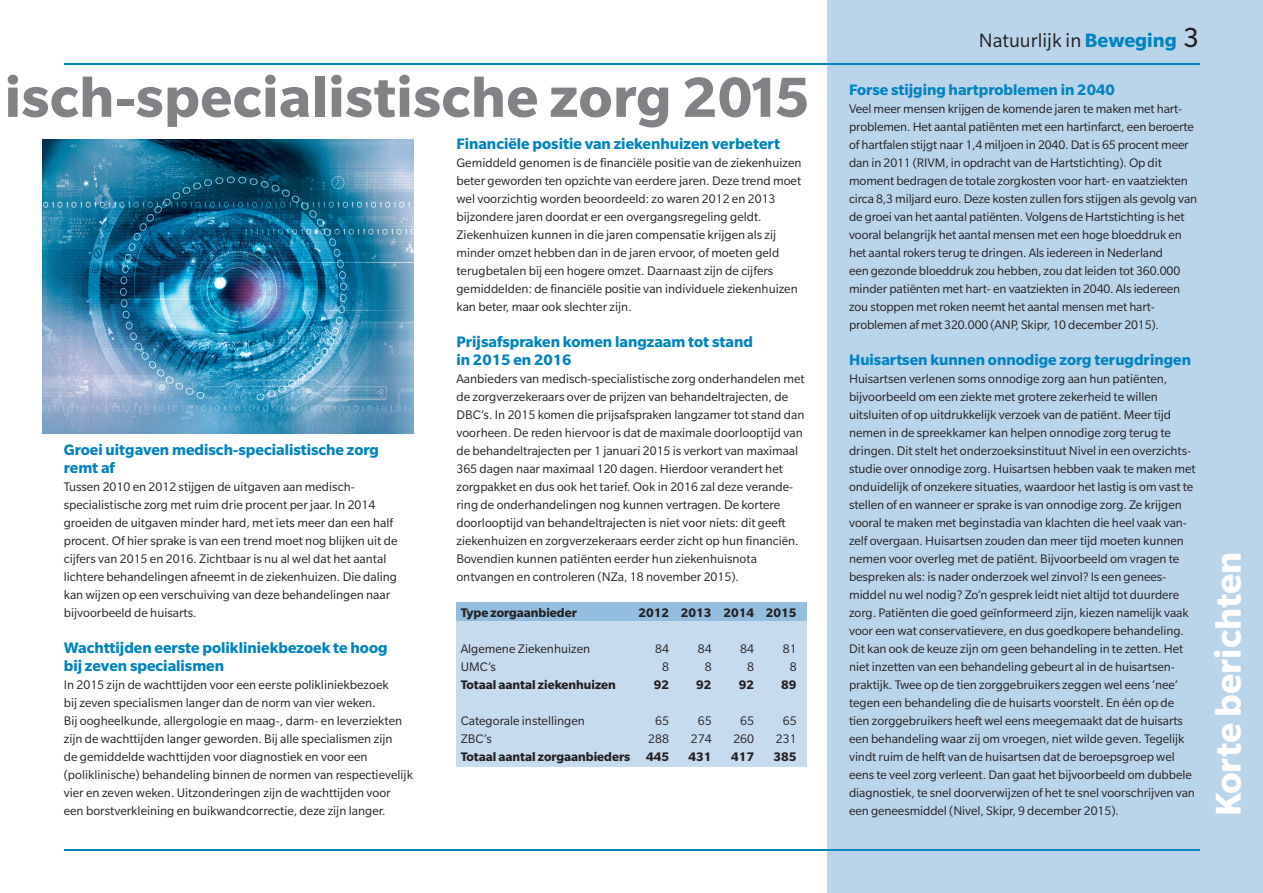
<style>
.page{position:relative;width:1263px;height:893px;background:#fff}
.page>*{position:absolute;margin:0;border:0;box-sizing:border-box;transform-origin:0 0}
.t1{font:700 61.5px "Slate Pro";letter-spacing:.01em;color:#808285}
.t2{font:700 39px "Slate Pro";color:#fff}
.t3{font:21px "Slate Pro";color:#231f20}
.t4{font:700 16.5px/18px "Slate Pro";color:#0083bf}
.t5{font:13.5px/18px "Slate Pro";letter-spacing:-.005em;color:#231f20}
.t6{font:700 13.5px "Slate Pro";color:#231f20}
.s1{font-weight:700;color:#0083bf}
.s2{font-size:30px}
</style>
<div class="page">
<div style="left:828px;top:0;width:435px;height:893px;background:#bad4ea"></div>
<div style="left:456px;top:603px;width:350px;height:164px;background:#c6dbee"></div>
<div style="left:456px;top:603px;width:350px;height:18px;background:#94bee0"></div>
<hr style="left:64px;top:849px;width:1135px;height:1px;background:#0083bf">
<hr style="left:64px;top:64px;width:1135px;height:1px;background:#0083bf">
<img style="left:43px;top:140px;width:371px;height:293px">
<h1 class="t1" style="left:5px;top:63px;width:806px">isch-specialistische zorg 2015</h1>
<p class="t4" style="left:456px;top:134px;width:325px">Financiële positie van ziekenhuizen verbetert</p>
<p class="t5" style="left:456px;top:153px;width:347px">Gemiddeld genomen is de financiële positie van de ziekenhuizen beter geworden ten opzichte van eerdere jaren. Deze trend moet wel voorzichtig worden beoordeeld: zo waren 2012 en 2013 bijzondere jaren doordat er een overgangsregeling geldt.<br>Ziekenhuizen kunnen in die jaren compensatie krijgen als zij minder omzet hebben dan in de jaren ervoor, of moeten geld terugbetalen bij een hogere omzet. Daarnaast zijn de cijfers gemiddelden: de financiële positie van individuele ziekenhuizen kan beter, maar ook slechter zijn.</p>
<p class="t4" style="left:456px;top:332px;width:298px">Prijsafspraken komen langzaam tot stand in 2015 en 2016</p>
<p class="t5" style="left:456px;top:369px;width:350px">Aanbieders van medisch-specialistische zorg onderhandelen met de zorgverzekeraars over de prijzen van behandeltrajecten, de DBC’s. In 2015 komen die prijsafspraken langzamer tot stand dan voorheen. De reden hiervoor is dat de maximale doorlooptijd van de behandeltrajecten per 1 januari 2015 is verkort van maximaal 365 dagen naar maximaal 120 dagen. Hierdoor verandert het zorgpakket en dus ook het tarief. Ook in 2016 zal deze verande&shy;ring de onderhandelingen nog kunnen vertragen. De kortere doorlooptijd van behandeltrajecten is niet voor niets: dit geeft ziekenhuizen en zorgverzekeraars eerder zicht op hun financiën.<br>Bovendien kunnen patiënten eerder hun ziekenhuisnota ontvangen en controleren (NZa, 18 november 2015).</p>
<p class="t6" style="left:461px;top:605px;width:118px">Type zorgaanbieder</p>
<p class="t6" style="left:638px;top:605px;width:160px">2012 2013 2014 2015</p>
<p class="t5" style="left:461px;top:639px;width:131px">Algemene Ziekenhuizen</p>
<p class="t5" style="left:655px;top:639px;width:15px">84</p>
<p class="t5" style="left:698px;top:639px;width:15px">84</p>
<p class="t5" style="left:740px;top:639px;width:15px">84</p>
<p class="t5" style="left:783px;top:639px;width:15px">81</p>
<p class="t5" style="left:461px;top:657px;width:37px">UMC’s</p>
<p class="t5" style="left:662px;top:657px;width:8px">8</p>
<p class="t5" style="left:705px;top:657px;width:8px">8</p>
<p class="t5" style="left:747px;top:657px;width:8px">8</p>
<p class="t5" style="left:790px;top:657px;width:8px">8</p>
<p class="t6" style="left:461px;top:677px;width:157px">Totaal aantal ziekenhuizen</p>
<p class="t6" style="left:654px;top:677px;width:17px">92</p>
<p class="t6" style="left:696px;top:677px;width:17px">92</p>
<p class="t6" style="left:739px;top:677px;width:17px">92</p>
<p class="t6" style="left:781px;top:677px;width:17px">89</p>
<p class="t5" style="left:461px;top:711px;width:126px">Categorale instellingen</p>
<p class="t5" style="left:655px;top:711px;width:15px">65</p>
<p class="t5" style="left:698px;top:711px;width:15px">65</p>
<p class="t5" style="left:740px;top:711px;width:15px">65</p>
<p class="t5" style="left:783px;top:711px;width:15px">65</p>
<p class="t5" style="left:461px;top:729px;width:33px">ZBC’s</p>
<p class="t5" style="left:648px;top:729px;width:22px">288</p>
<p class="t5" style="left:691px;top:729px;width:22px">274</p>
<p class="t5" style="left:733px;top:729px;width:22px">260</p>
<p class="t5" style="left:776px;top:729px;width:22px">231</p>
<p class="t6" style="left:461px;top:749px;width:210px">Totaal aantal zorgaanbieders 445</p>
<p class="t6" style="left:688px;top:749px;width:25px">431</p>
<p class="t6" style="left:731px;top:749px;width:25px">417</p>
<p class="t6" style="left:774px;top:749px;width:25px">385</p>
<p class="t4" style="left:64px;top:440px;width:317px">Groei uitgaven medisch-specialistische zorg remt af</p>
<p class="t5" style="left:64px;top:477px;width:335px">Tussen 2010 en 2012 stijgen de uitgaven aan medisch&shy;specialistische zorg met ruim drie procent per jaar. In 2014 groeiden de uitgaven minder hard, met iets meer dan een half procent. Of hier sprake is van een trend moet nog blijken uit de cijfers van 2015 en 2016. Zichtbaar is nu al wel dat het aantal lichtere behandelingen afneemt in de ziekenhuizen. Die daling kan wijzen op een verschuiving van deze behandelingen naar bijvoorbeeld de huisarts.</p>
<p class="t4" style="left:64px;top:638px;width:325px">Wachttijden eerste polikliniekbezoek te hoog bij zeven specialismen</p>
<p class="t5" style="left:64px;top:675px;width:351px">In 2015 zijn de wachttijden voor een eerste polikliniekbezoek<br>bij zeven specialismen langer dan de norm van vier weken.<br>Bij oogheelkunde, allergologie en maag-, darm- en leverziekten zijn de wachttijden langer geworden. Bij alle specialismen zijn<br>de gemiddelde wachttijden voor diagnostiek en voor een (poliklinische) behandeling binnen de normen van respectievelijk vier en zeven weken. Uitzonderingen zijn de wachttijden voor een borstverkleining en buikwandcorrectie, deze zijn langer.</p>
<h3 class="t3" style="left:979px;top:30px;width:222px">Natuurlijk in <span class="s1">Beweging</span> <span class="s2">3</span></h3>
<p class="t4" style="left:849px;top:80px;width:267px">Forse stijging hartproblemen in 2040</p>
<p class="t5" style="left:849px;top:99px;width:350px">Veel meer mensen krijgen de komende jaren te maken met hart&shy;problemen. Het aantal patiënten met een hartinfarct, een beroerte of hartfalen stijgt naar 1,4 miljoen in 2040. Dat is 65 procent meer dan in 2011 (RIVM, in opdracht van de Hartstichting). Op dit moment bedragen de totale zorgkosten voor hart- en vaatziekten circa 8,3 miljard euro. Deze kosten zullen fors stijgen als gevolg van de groei van het aantal patiënten. Volgens de Hartstichting is het vooral belangrijk het aantal mensen met een hoge bloeddruk en het aantal rokers terug te dringen. Als iedereen in Nederland<br>een gezonde bloeddruk zou hebben, zou dat leiden tot 360.000 minder patiënten met hart- en vaatziekten in 2040. Als iedereen zou stoppen met roken neemt het aantal mensen met hart&shy;problemen af met 320.000 (ANP, Skipr, 10 december 2015).</p>
<p class="t4" style="left:849px;top:350px;width:343px">Huisartsen kunnen onnodige zorg terugdringen</p>
<p class="t5" style="left:849px;top:369px;width:348px">Huisartsen verlenen soms onnodige zorg aan hun patiënten, bijvoorbeeld om een ziekte met grotere zekerheid te willen uitsluiten of op uitdrukkelijk verzoek van de patiënt. Meer tijd nemen in de spreekkamer kan helpen onnodige zorg terug te dringen. Dit stelt het onderzoeksinstituut Nivel in een overzichts&shy;studie over onnodige zorg. Huisartsen hebben vaak te maken met onduidelijk of onzekere situaties, waardoor het lastig is om vast te stellen of en wanneer er sprake is van onnodige zorg. Ze krijgen vooral te maken met beginstadia van klachten die heel vaak van&shy;zelf overgaan. Huisartsen zouden dan meer tijd moeten kunnen nemen voor overleg met de patiënt. Bijvoorbeeld om vragen te bespreken als: is nader onderzoek wel zinvol? Is een genees&shy;middel nu wel nodig? Zo’n gesprek leidt niet altijd tot duurdere zorg. Patiënten die goed geïnformeerd zijn, kiezen namelijk vaak voor een wat conservatievere, en dus goedkopere behandeling.<br>Dit kan ook de keuze zijn om geen behandeling in te zetten. Het niet inzetten van een behandeling gebeurt al in de huisartsen&shy;praktijk. Twee op de tien zorggebruikers zeggen wel eens ‘nee’ tegen een behandeling die de huisarts voorstelt. En één op de tien zorggebruikers heeft wel eens meegemaakt dat de huisarts een behandeling waar zij om vroegen, niet wilde geven. Tegelijk vindt ruim de helft van de huisartsen dat de beroepsgroep wel eens te veel zorg verleent. Dan gaat het bijvoorbeeld om dubbele diagnostiek, te snel doorverwijzen of het te snel voorschrijven van een geneesmiddel (Nivel, Skipr, 9 december 2015).</p>
<h2 class="t2" style="left:1207px;top:816px;width:266px;rotate:-90deg">Korte berichten</h2>
</div>
